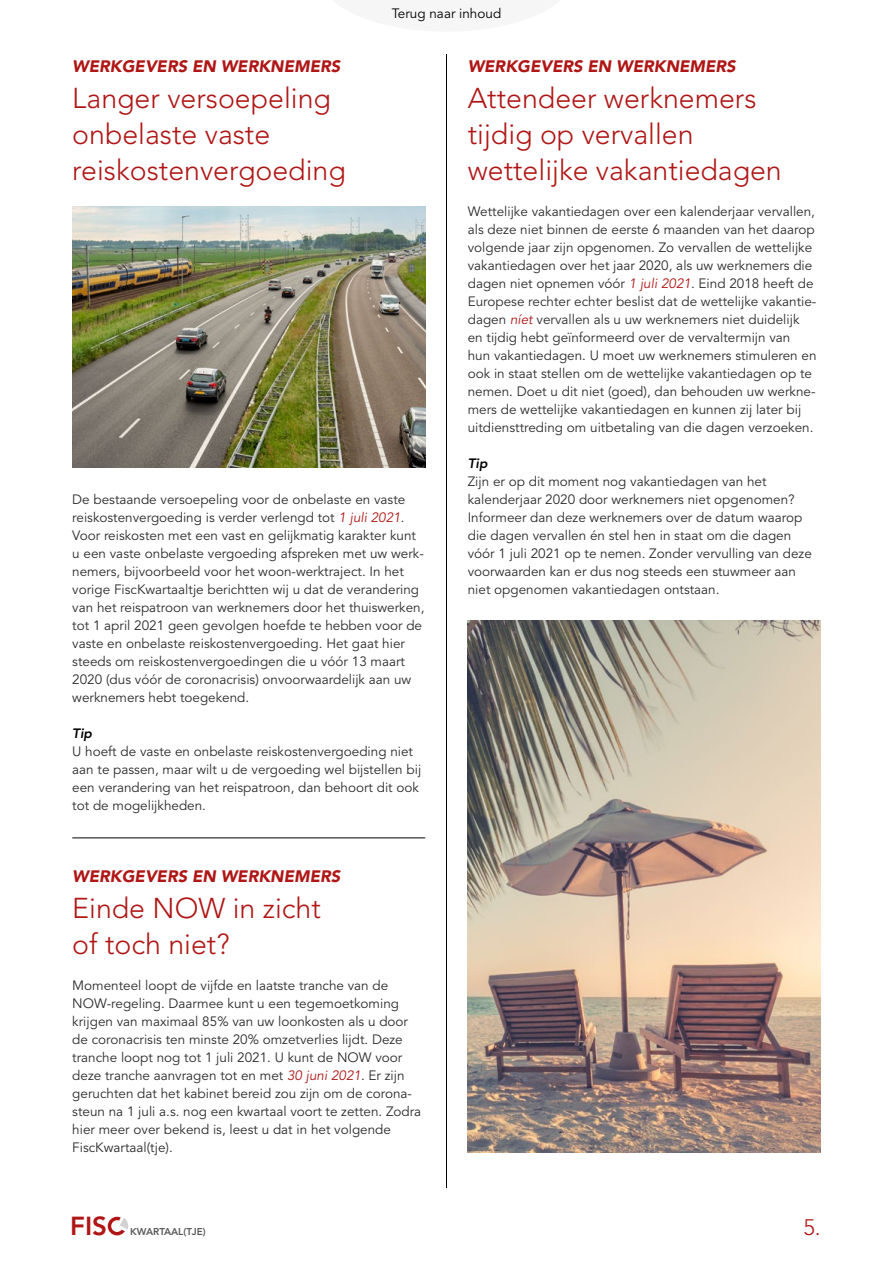
<style>
.page{position:relative;width:893px;height:1263px;background:#fff}
.page>*{position:absolute;margin:0;border:0;box-sizing:border-box;transform-origin:0 0}
.t1{font:300 28.5px/36px "Avenir LT";color:#af1615}
.t2{font:800 25.95px "Avenir LT";color:#af1615}
.t3{font:300 22.2px "Avenir LT";color:#af1615}
.t4{font:italic 900 16.5px "Avenir LT";color:#af1615}
.t5{font:13.5px/18px "Avenir LT";color:#2c2c2c}
.t6{font:13.5px "Avenir LT";color:#000}
.t7{font:italic 800 13.5px "Avenir LT";color:#000}
.t8{font:800 9.9px "Avenir LT";color:#575756}
.s1{font-style:italic;color:#af1615}
</style>
<div class="page">
<div style="left:108px;top:1217px;width:18px;height:18px;border:3px solid #af1615;border-radius:50%"></div>
<svg style="left:114px;top:1216px;width:14px;height:19px"></svg>
<img style="left:72px;top:207px;width:353px;height:261px">
<hr style="left:446px;top:54px;width:1px;height:1134px;background:#000">
<hr style="left:72px;top:838px;width:353px;height:1px;background:#000">
<img style="left:468px;top:621px;width:353px;height:531px">
<p class="t6" style="left:392px;top:5px;width:111px">Terug naar inhoud</p>
<p class="t4" style="left:72px;top:56px;width:269px">WERKGEVERS EN WERKNEMERS</p>
<h1 class="t1" style="left:72px;top:80px;width:275px">Langer versoepeling onbelaste vaste reiskostenvergoeding</h1>
<p class="t5" style="left:72px;top:491px;width:354px">De bestaande versoepeling voor de onbelaste en vaste reiskostenvergoeding is verder verlengd tot <span class="s1">1 juli 2021</span>.<br>Voor reiskosten met een vast en gelijkmatig karakter kunt u een vaste onbelaste vergoeding afspreken met uw werk&shy;nemers, bijvoorbeeld voor het woon-werktraject. In het vorige FiscKwartaaltje berichtten wij u dat de verandering van het reispatroon van werknemers door het thuiswerken, tot 1 april 2021 geen gevolgen hoefde te hebben voor de vaste en onbelaste reiskostenvergoeding. Het gaat hier steeds om reiskostenvergoedingen die u vóór 13 maart 2020 (dus vóór de coronacrisis) onvoorwaardelijk aan uw werknemers hebt toegekend.</p>
<p class="t7" style="left:72px;top:725px;width:21px">Tip</p>
<p class="t5" style="left:72px;top:743px;width:350px">U hoeft de vaste en onbelaste reiskostenvergoeding niet aan te passen, maar wilt u de vergoeding wel bijstellen bij een verandering van het reispatroon, dan behoort dit ook tot de mogelijkheden.</p>
<p class="t4" style="left:72px;top:866px;width:269px">WERKGEVERS EN WERKNEMERS</p>
<h1 class="t1" style="left:72px;top:890px;width:250px">Einde NOW in zicht of toch niet?</h1>
<p class="t5" style="left:72px;top:977px;width:351px">Momenteel loopt de vijfde en laatste tranche van de NOW-regeling. Daarmee kunt u een tegemoetkoming krijgen van maximaal 85% van uw loonkosten als u door de coronacrisis ten minste 20% omzetverlies lijdt. Deze tranche loopt nog tot 1 juli 2021. U kunt de NOW voor deze tranche aanvragen tot en met <span class="s1">30 juni 2021</span>. Er zijn geruchten dat het kabinet bereid zou zijn om de corona&shy;steun na 1 juli a.s. nog een kwartaal voort te zetten. Zodra hier meer over bekend is, leest u dat in het volgende FiscKwartaal(tje).</p>
<p class="t4" style="left:468px;top:56px;width:269px">WERKGEVERS EN WERKNEMERS</p>
<h1 class="t1" style="left:468px;top:80px;width:316px">Attendeer werknemers tijdig op vervallen wettelijke vakantiedagen</h1>
<p class="t5" style="left:468px;top:203px;width:350px">Wettelijke vakantiedagen over een kalenderjaar vervallen, als deze niet binnen de eerste 6 maanden van het daarop volgende jaar zijn opgenomen. Zo vervallen de wettelijke vakantiedagen over het jaar 2020, als uw werknemers die dagen niet opnemen vóór <span class="s1">1 juli 2021</span>. Eind 2018 heeft de Europese rechter echter beslist dat de wettelijke vakantie&shy;dagen <span class="s1">níet</span> vervallen als u uw werknemers niet duidelijk en tijdig hebt geïnformeerd over de vervaltermijn van<br>hun vakantiedagen. U moet uw werknemers stimuleren en ook in staat stellen om de wettelijke vakantiedagen op te nemen. Doet u dit niet (goed), dan behouden uw werkne&shy;mers de wettelijke vakantiedagen en kunnen zij later bij uitdiensttreding om uitbetaling van die dagen verzoeken.</p>
<p class="t7" style="left:468px;top:455px;width:21px">Tip</p>
<p class="t5" style="left:468px;top:473px;width:346px">Zijn er op dit moment nog vakantiedagen van het kalenderjaar 2020 door werknemers niet opgenomen?<br>Informeer dan deze werknemers over de datum waarop die dagen vervallen én stel hen in staat om die dagen vóór 1 juli 2021 op te nemen. Zonder vervulling van deze voorwaarden kan er dus nog steeds een stuwmeer aan niet opgenomen vakantiedagen ontstaan.</p>
<h2 class="t2" style="left:70px;top:1210px;width:38px">FIS</h2>
<p class="t8" style="left:130px;top:1226px;width:77px">KWARTAAL(TJE)</p>
<h3 class="t3" style="left:803px;top:1214px;width:19px">5.</h3>
</div>
